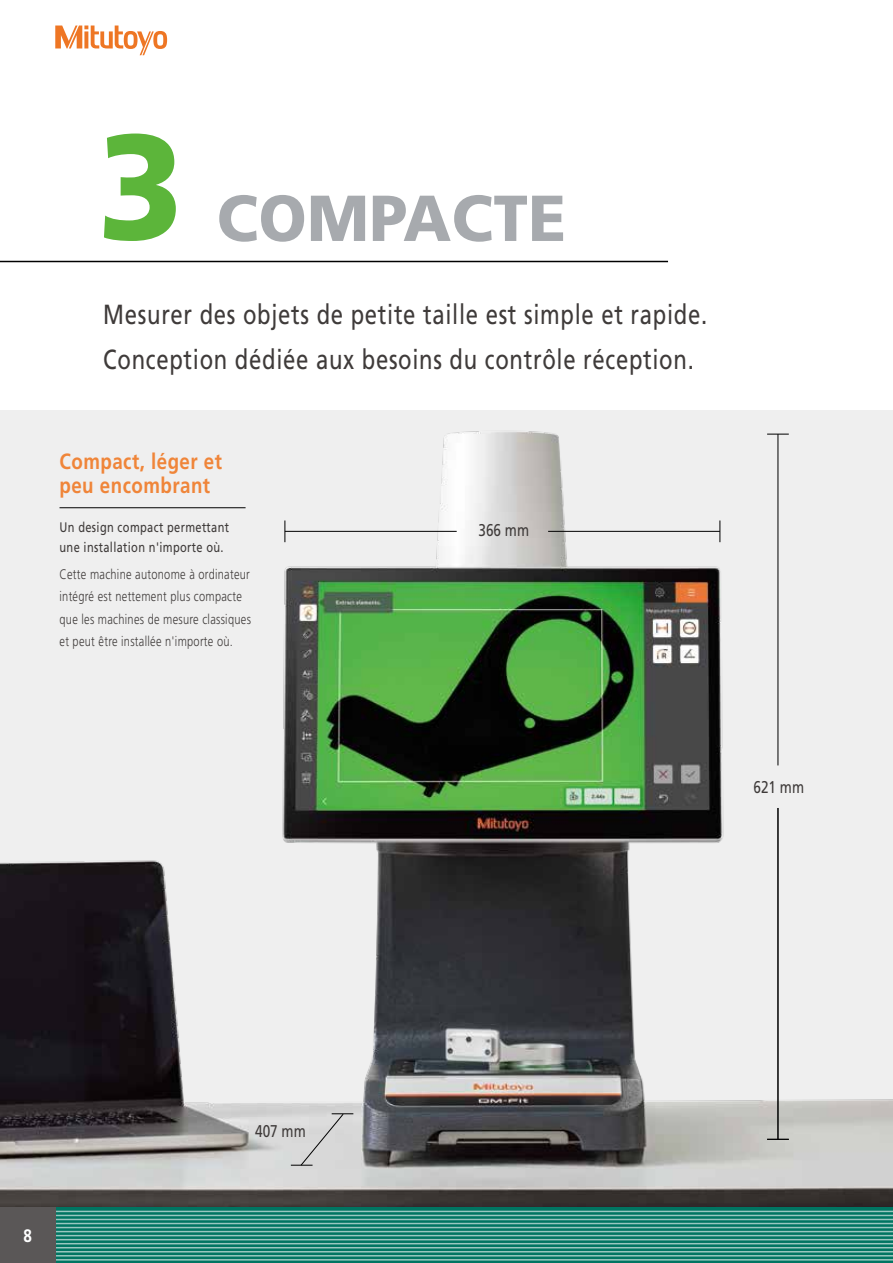
<style>
.page{position:relative;width:893px;height:1263px;background:#fff}
.page>*{position:absolute;margin:0;border:0;box-sizing:border-box;transform-origin:0 0}
.t1{font:900 148.8px "Mitutoyo Frutiger";color:#5cb53a}
.t2{font:900 64.8px "Mitutoyo Frutiger";letter-spacing:.01em;color:#a7aaae}
.t3{font:27.6px/44.7px "Mitutoyo Frutiger";letter-spacing:.025em;color:#3f3b3a}
.t4{font:700 22.05px/24.9px "Mitutoyo Frutiger";letter-spacing:.02em;color:#f08539}
.t5{font:700 18px "Mitutoyo Frutiger";color:#fff}
.t6{font:16.95px "Mitutoyo Frutiger";color:#3f3b3a}
.t7{font:300 13.8px/22.4px "Mitutoyo Frutiger";letter-spacing:.02em;color:#3f3b3a}
.t8{font:13.8px/20.7px "Mitutoyo Frutiger";letter-spacing:.025em;color:#3f3b3a}
</style>
<div class="page">
<img style="left:0;top:410px;width:893px;height:798px">
<hr style="left:60px;top:507px;width:186px;height:1px;background:#000">
<hr style="left:0;top:261px;width:668px;height:1px;background:#000">
<svg style="left:285px;top:520px;width:1px;height:22px"></svg>
<hr style="left:285px;top:531px;width:172px;height:1px;background:#000">
<svg style="left:719px;top:520px;width:1px;height:22px"></svg>
<hr style="left:548px;top:531px;width:172px;height:1px;background:#000">
<svg style="left:767px;top:434px;width:22px;height:1px"></svg>
<hr style="left:778px;top:434px;width:1px;height:331px;background:#000">
<svg style="left:767px;top:1139px;width:22px;height:1px"></svg>
<hr style="left:778px;top:808px;width:1px;height:331px;background:#000">
<div style="left:291px;top:1113px;width:62px;height:53px;background:#d8d8d8"></div>
<svg style="left:55px;top:1208px;width:838px;height:55px;background:#188170"></svg>
<hr style="left:0;top:1211px;width:893px;height:1px;background:#fff">
<hr style="left:0;top:1215px;width:893px;height:1px;background:#fff">
<hr style="left:0;top:1219px;width:893px;height:1px;background:#fff">
<hr style="left:0;top:1223px;width:893px;height:1px;background:#fff">
<hr style="left:0;top:1227px;width:893px;height:1px;background:#fff">
<hr style="left:0;top:1231px;width:893px;height:1px;background:#fff">
<hr style="left:0;top:1235px;width:893px;height:1px;background:#fff">
<hr style="left:0;top:1239px;width:893px;height:1px;background:#fff">
<hr style="left:0;top:1243px;width:893px;height:1px;background:#fff">
<hr style="left:0;top:1247px;width:893px;height:1px;background:#fff">
<hr style="left:0;top:1251px;width:893px;height:1px;background:#fff">
<hr style="left:0;top:1255px;width:893px;height:1px;background:#fff">
<hr style="left:0;top:1259px;width:893px;height:1px;background:#fff">
<div style="left:0;top:1208px;width:55px;height:55px;background:#5a5757"></div>
<svg style="left:55px;top:26px;width:112px;height:29px"></svg>
<h1 class="t1" style="left:98px;top:97px;width:88px">3</h1>
<h2 class="t2" style="left:217px;top:179px;width:351px">COMPACTE</h2>
<h3 class="t3" style="left:103px;top:292px;width:605px">Mesurer des objets de petite taille est simple et rapide.<br>Conception dédiée aux besoins du contrôle réception.</h3>
<h3 class="t4" style="left:60px;top:448px;width:164px">Compact, léger et peu encombrant</h3>
<p class="t8" style="left:60px;top:517px;width:171px">Un design compact permettant une installation n'importe où.</p>
<p class="t7" style="left:60px;top:563px;width:193px">Cette machine autonome à ordinateur intégré est nettement plus compacte que les machines de mesure classiques et peut être installée n'importe où.</p>
<p class="t6" style="left:478px;top:520px;width:52px">366 mm</p>
<p class="t6" style="left:753px;top:777px;width:52px">621 mm</p>
<h3 class="t5" style="left:23px;top:1225px;width:10px">8</h3>
<p class="t6" style="left:255px;top:1121px;width:52px">407 mm</p>
</div>
